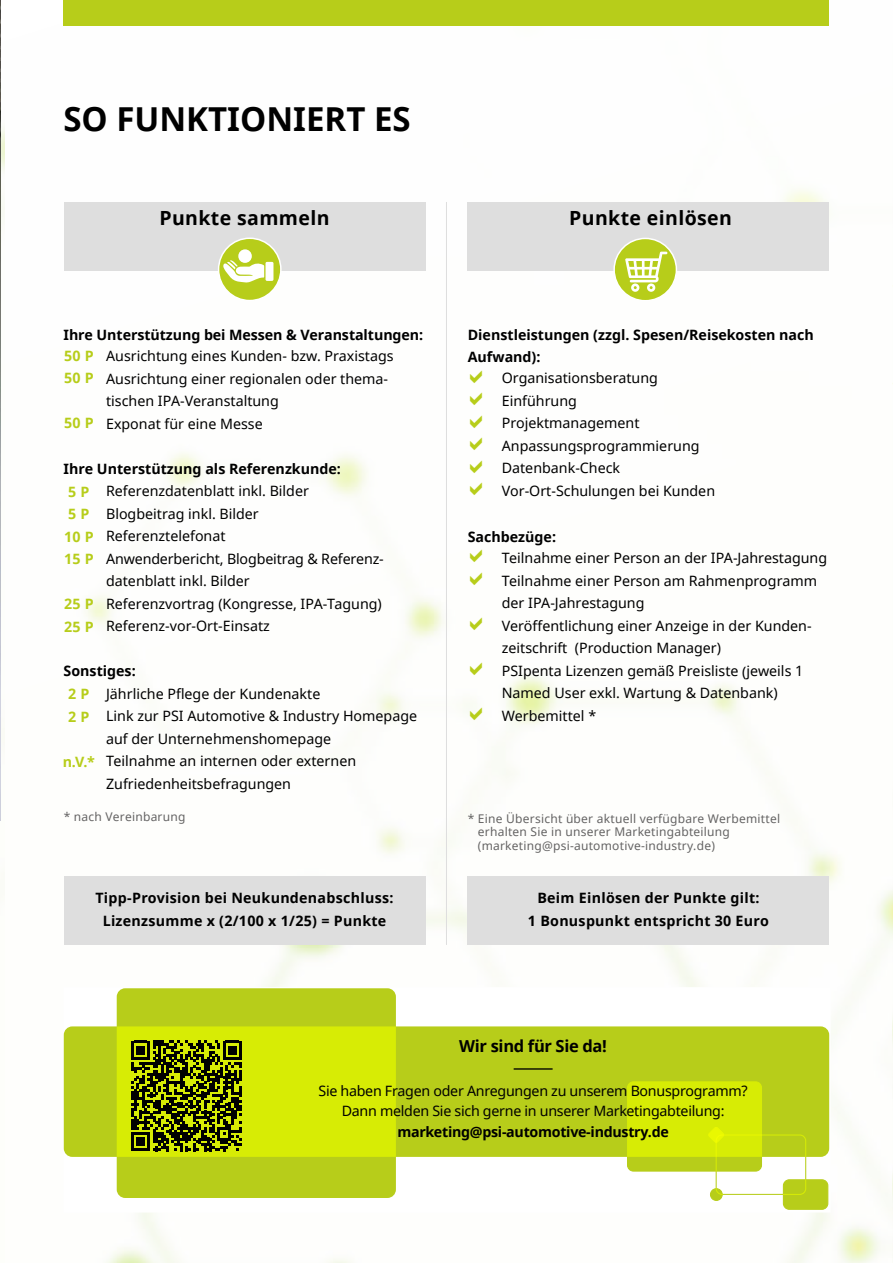
<style>
.page{position:relative;width:893px;height:1263px;background:#fff}
.page>*{position:absolute;margin:0;border:0;box-sizing:border-box;transform-origin:0 0}
.t1{font:700 33px "Noto Sans";color:#000}
.t2{font:700 19.5px "Noto Sans";letter-spacing:.02em;color:#000}
.t3{font:700 16.5px "Noto Sans";letter-spacing:-.02em;color:#000}
.t4{font:14.25px/22.5px "Noto Sans";color:#000}
.t5{font:700 14.25px/22.5px "Noto Sans";color:#000}
.t6{font:700 14.25px/22.5px "Noto Sans";letter-spacing:.02em;color:#000;text-align:center}
.t7{font:14.25px/20.2px "Noto Sans";letter-spacing:-.02em;color:#000;text-align:center}
.t8{font:700 14.25px "Noto Sans";letter-spacing:-.02em;color:#000}
.t9{font:700 14.25px/22.5px "Noto Sans";letter-spacing:.02em;color:#b7cd1a}
.t10{font:12px/13.5px "Noto Sans";letter-spacing:.02em;color:#646363}
</style>
<div class="page">
<img style="left:4px;top:0;width:889px;height:1263px">
<img style="left:0;top:0;width:1px;height:821px">
<div style="left:64px;top:1026px;width:765px;height:131px;background:#b7cd1a;border-radius:9px"></div>
<svg style="left:117px;top:988px;width:279px;height:210px;background:#c7dd0f"></svg>
<svg style="left:627px;top:1082px;width:134px;height:89px;background:#d2e708"></svg>
<div style="left:627px;top:1081px;width:135px;height:90px;border:1px solid #b7cd1a;border-radius:6px"></div>
<div style="left:716px;top:1134px;width:90px;height:61px;border:1px solid #b7cd1a;border-radius:6px"></div>
<div style="left:710px;top:1189px;width:12px;height:11px;background:#b7cd1a;border-radius:50%"></div>
<div style="left:710px;top:1188px;width:13px;height:13px;border:1px solid #b7cd1a;border-radius:50%"></div>
<svg style="left:707px;top:1126px;width:18px;height:17px"></svg>
<div style="left:783px;top:1180px;width:45px;height:29px;background:#b7cd1a;border-radius:6px"></div>
<div style="left:783px;top:1179px;width:45px;height:31px;border:1px solid #b7cd1a;border-radius:6px"></div>
<div style="left:64px;top:0;width:765px;height:26px;background:#b7cd1a"></div>
<div style="left:468px;top:877px;width:361px;height:68px;background:#dedede"></div>
<div style="left:64px;top:877px;width:361px;height:68px;background:#dedede"></div>
<div style="left:64px;top:202px;width:361px;height:68px;background:#dedede"></div>
<div style="left:468px;top:202px;width:361px;height:68px;background:#dedede"></div>
<div style="left:219px;top:238px;width:62px;height:63px;background:#b7cd1a;border-radius:50%"></div>
<div style="left:218px;top:237px;width:64px;height:64px;border:2px solid #fff;border-radius:50%"></div>
<div style="left:238px;top:249px;width:14px;height:14px;background:#fff;border-radius:50%"></div>
<svg style="left:223px;top:260px;width:50px;height:23px"></svg>
<div style="left:614px;top:238px;width:62px;height:63px;background:#b7cd1a;border-radius:50%"></div>
<div style="left:613px;top:238px;width:64px;height:63px;border:2px solid #fff;border-radius:50%"></div>
<svg style="left:625px;top:252px;width:42px;height:40px"></svg>
<hr style="left:446px;top:202px;width:1px;height:743px;background:#dedede">
<svg style="left:131px;top:1040px;width:111px;height:111px;background:#5b6302"></svg>
<hr style="left:514px;top:1068px;width:39px;height:2px;background:#000">
<svg style="left:470px;top:370px;width:12px;height:13px"></svg>
<svg style="left:470px;top:392px;width:12px;height:13px"></svg>
<svg style="left:470px;top:415px;width:12px;height:13px"></svg>
<svg style="left:470px;top:437px;width:12px;height:13px"></svg>
<svg style="left:470px;top:460px;width:12px;height:13px"></svg>
<svg style="left:470px;top:482px;width:12px;height:13px"></svg>
<svg style="left:470px;top:550px;width:12px;height:13px"></svg>
<svg style="left:470px;top:572px;width:12px;height:13px"></svg>
<svg style="left:470px;top:617px;width:12px;height:13px"></svg>
<svg style="left:470px;top:662px;width:12px;height:13px"></svg>
<svg style="left:470px;top:707px;width:12px;height:13px"></svg>
<h1 class="t1" style="left:63px;top:96px;width:349px">SO FUNKTIONIERT ES</h1>
<h2 class="t2" style="left:159px;top:204px;width:172px">Punkte sammeln</h2>
<h2 class="t2" style="left:569px;top:204px;width:164px">Punkte einlösen</h2>
<p class="t5" style="left:64px;top:324px;width:361px">Ihre Unterstützung bei Messen &amp; Veranstaltungen:</p>
<p class="t4" style="left:106px;top:345px;width:289px">Ausrichtung eines Kunden- bzw. Praxistags Ausrichtung einer regionalen oder thema&shy;tischen IPA-Veranstaltung<br>Exponat für eine Messe</p>
<p class="t5" style="left:64px;top:457px;width:279px">Ihre Unterstützung als Referenzkunde:</p>
<p class="t4" style="left:106px;top:480px;width:279px">Referenzdatenblatt inkl. Bilder<br>Blogbeitrag inkl. Bilder<br>Referenztelefonat<br>Anwenderbericht, Blogbeitrag &amp; Referenz&shy;datenblatt inkl. Bilder<br>Referenzvortrag (Kongresse, IPA-Tagung)<br>Referenz-vor-Ort-Einsatz</p>
<p class="t5" style="left:64px;top:660px;width:74px">Sonstiges:</p>
<p class="t4" style="left:106px;top:682px;width:313px">Jährliche Pflege der Kundenakte<br>Link zur PSI Automotive &amp; Industry Homepage auf der Unternehmenshomepage<br>Teilnahme an internen oder externen Zufriedenheitsbefragungen</p>
<p class="t9" style="left:64px;top:344px;width:31px">50 P<br>50 P</p>
<p class="t9" style="left:64px;top:412px;width:31px">50 P</p>
<p class="t9" style="left:64px;top:480px;width:31px">5 P<br>5 P<br>10 P<br>15 P</p>
<p class="t9" style="left:64px;top:592px;width:31px">25 P<br>25 P</p>
<p class="t9" style="left:68px;top:682px;width:23px">2 P<br>2 P</p>
<p class="t9" style="left:63px;top:750px;width:34px">n.V.*</p>
<p class="t10" style="left:64px;top:809px;width:123px">* nach Vereinbarung</p>
<p class="t6" style="left:95px;top:886px;width:300px">Tipp-Provision bei Neukundenabschluss:<br>Lizenzsumme x (2/100 x 1/25) = Punkte</p>
<p class="t5" style="left:468px;top:323px;width:348px">Dienstleistungen (zzgl. Spesen/Reisekosten nach<br>Aufwand):</p>
<p class="t4" style="left:502px;top:366px;width:215px">Organisationsberatung<br>Einführung<br>Projektmanagement<br>Anpassungsprogrammierung<br>Datenbank-Check<br>Vor-Ort-Schulungen bei Kunden</p>
<p class="t5" style="left:468px;top:525px;width:90px">Sachbezüge:</p>
<p class="t4" style="left:502px;top:546px;width:327px">Teilnahme einer Person an der IPA-Jahrestagung Teilnahme einer Person am Rahmenprogramm der IPA-Jahrestagung<br>Veröffentlichung einer Anzeige in der Kunden&shy;zeitschrift (Production Manager)<br>PSIpenta Lizenzen gemäß Preisliste (jeweils 1<br>Named User exkl. Wartung &amp; Datenbank)<br>Werbemittel *</p>
<p class="t10" style="left:478px;top:811px;width:304px;text-indent:-10px">* Eine Übersicht über aktuell verfügbare Werbemittel erhalten Sie in unserer Marketingabteilung (marketing@psi-automotive-industry.de)</p>
<p class="t6" style="left:528px;top:886px;width:243px">Beim Einlösen der Punkte gilt:<br>1 Bonuspunkt entspricht 30 Euro</p>
<p class="t3" style="left:459px;top:1034px;width:149px">Wir sind für Sie da!</p>
<p class="t7" style="left:318px;top:1080px;width:431px">Sie haben Fragen oder Anregungen zu unserem Bonusprogramm?<br>Dann melden Sie sich gerne in unserer Marketingabteilung:</p>
<p class="t8" style="left:397px;top:1121px;width:273px">marketing@psi-automotive-industry.de</p>
</div>
